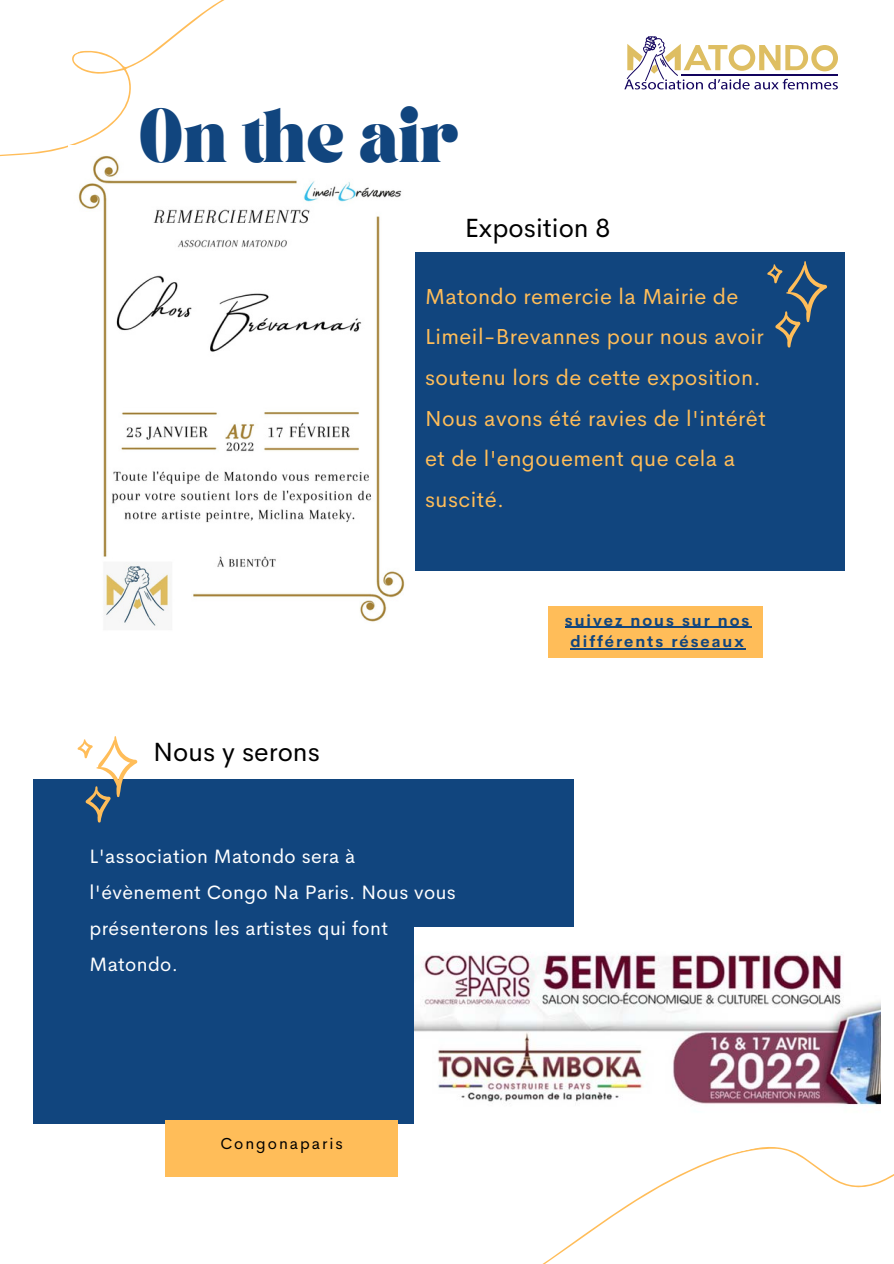
<style>
.page{position:relative;width:894px;height:1264px;background:#fff}
.page>*{position:absolute;margin:0;border:0;box-sizing:border-box;transform-origin:0 0}
.t1{font:700 46.65px "TANASHFORD";color:#11457e}
.t2{font:26.4px "Cerebri Sans";color:#000}
.t3{font:21.75px/40.5px "Cerebri Sans";letter-spacing:.02em;color:#ffbd59}
.t4{font:19.5px/36px "Cerebri Sans";letter-spacing:.02em;color:#fff}
.t5{font:700 16.05px/21.5px "Cerebri Sans";letter-spacing:.125em;color:#11457e;text-align:center}
.t6{font:16.05px "Cerebri Sans";letter-spacing:.12em;color:#000}
</style>
<div class="page">
<div style="left:350px;top:252px;width:495px;height:319px;background:#11457e"></div>
<div style="left:548px;top:606px;width:214px;height:52px;background:#ffbd59"></div>
<svg style="left:767px;top:261px;width:59px;height:87px"></svg>
<svg style="left:0;top:0;width:225px;height:157px"></svg>
<svg style="left:544px;top:1035px;width:349px;height:228px"></svg>
<div style="left:33px;top:779px;width:540px;height:345px;background:#11457e"></div>
<div style="left:165px;top:1120px;width:232px;height:56px;background:#ffbd59"></div>
<svg style="left:78px;top:736px;width:59px;height:86px"></svg>
<svg style="left:624px;top:37px;width:213px;height:52px"></svg>
<img style="left:414px;top:927px;width:466px;height:216px">
<img style="left:69px;top:145px;width:345px;height:484px">
<hr style="left:565px;top:627px;width:186px;height:1px;background:#11457e">
<hr style="left:570px;top:648px;width:175px;height:1px;background:#11457e">
<p class="t1" style="left:138px;top:106px;width:321px">On the air</p>
<p class="t2" style="left:464px;top:211px;width:147px">Exposition 8</p>
<p class="t3" style="left:425px;top:276px;width:340px">Matondo remercie la Mairie de<br>Limeil-Brevannes pour nous avoir soutenu lors de cette exposition.</p>
<p class="t3" style="left:425px;top:397px;width:342px">Nous avons été ravies de l'intérêt et de l'engouement que cela a suscité.</p>
<p class="t2" style="left:153px;top:734px;width:168px">Nous y serons</p>
<p class="t4" style="left:89px;top:838px;width:368px">L'association Matondo sera à l'évènement Congo Na Paris. Nous vous présenterons les artistes qui font<br>Matondo.</p>
<p class="t6" style="left:220px;top:1132px;width:124px">Congonaparis</p>
<p class="t5" style="left:565px;top:609px;width:186px">suivez nous sur nos différents réseaux</p>
</div>
